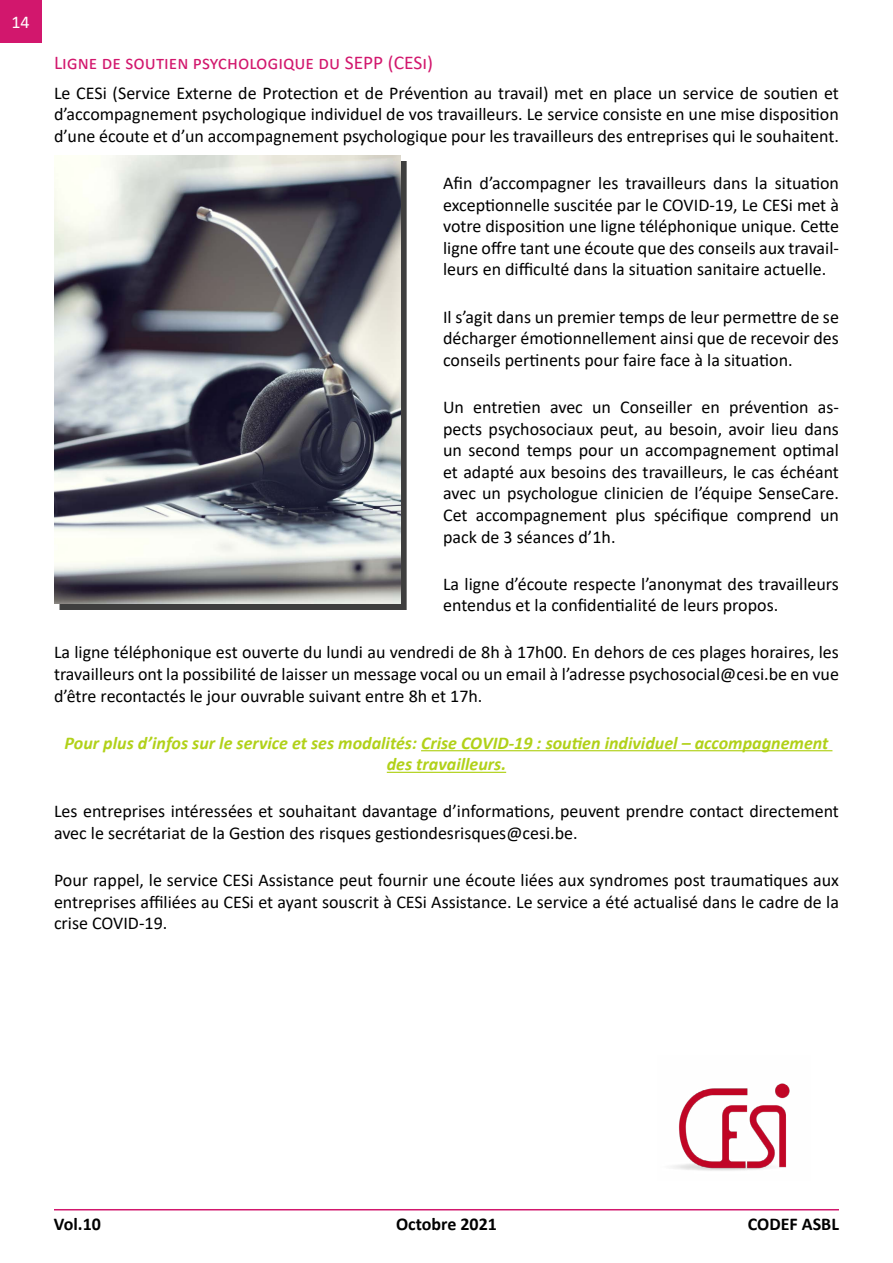
<style>
.page{position:relative;width:893px;height:1263px;background:#fff}
.page>*{position:absolute;margin:0;border:0;box-sizing:border-box;transform-origin:0 0}
.t1{font:19.5px "Calibri";color:#d2176d}
.t2{font:18px/21.6px "Calibri";color:#000;text-align:justify}
.t3{font:italic 700 18px/21.6px "Calibri";color:#b1d119;text-align:center}
.t4{font:700 18px "Calibri";color:#000}
.t5{font:18px "Calibri";color:#fff}
</style>
<div class="page">
<div style="left:0;top:0;width:42px;height:43px;background:#d2176d"></div>
<hr style="left:54px;top:1209px;width:785px;height:1px;background:#d2176d">
<hr style="left:421px;top:750px;width:411px;height:1px;background:#b1d119">
<hr style="left:387px;top:772px;width:119px;height:1px;background:#b1d119">
<div style="left:60px;top:161px;width:347px;height:449px;background:#3e3e3e"></div>
<img style="left:54px;top:155px;width:347px;height:449px">
<img style="left:673px;top:1083px;width:117px;height:88px">
<p class="t5" style="left:11px;top:10px;width:20px">14</p>
<p class="t1" style="left:54px;top:49px;width:380px">Ligne de soutien psychologique du SEPP (CESi)</p>
<p class="t2" style="left:54px;top:82px;width:786px">Le CESi (Service Externe de Protection et de Prévention au travail) met en place un service de soutien et d’accompagnement psychologique individuel de vos travailleurs. Le service consiste en une mise disposition d’une écoute et d’un accompagnement psychologique pour les travailleurs des entreprises qui le souhaitent.</p>
<p class="t2" style="left:443px;top:172px;width:397px">Afin d’accompagner les travailleurs dans la situation exceptionnelle suscitée par le COVID-19, Le CESi met à votre disposition une ligne téléphonique unique. Cette ligne offre tant une écoute que des conseils aux travail&shy;leurs en difficulté dans la situation sanitaire actuelle.</p>
<p class="t2" style="left:443px;top:305px;width:397px">Il s’agit dans un premier temps de leur permettre de se décharger émotionnellement ainsi que de recevoir des conseils pertinents pour faire face à la situation.</p>
<p class="t2" style="left:443px;top:396px;width:397px">Un entretien avec un Conseiller en prévention as&shy;pects psychosociaux peut, au besoin, avoir lieu dans un second temps pour un accompagnement optimal et adapté aux besoins des travailleurs, le cas échéant avec un psychologue clinicien de l’équipe SenseCare.<br>Cet accompagnement plus spécifique comprend un pack de 3 séances d’1h.</p>
<p class="t2" style="left:443px;top:572px;width:397px">La ligne d’écoute respecte l’anonymat des travailleurs entendus et la confidentialité de leurs propos.</p>
<p class="t2" style="left:54px;top:641px;width:786px">La ligne téléphonique est ouverte du lundi au vendredi de 8h à 17h00. En dehors de ces plages horaires, les travailleurs ont la possibilité de laisser un message vocal ou un email à l’adresse psychosocial@cesi.be en vue d’être recontactés le jour ouvrable suivant entre 8h et 17h.</p>
<p class="t3" style="left:65px;top:731px;width:765px">Pour plus d’infos sur le service et ses modalités: Crise COVID-19 : soutien individuel – accompagnement des travailleurs.</p>
<p class="t2" style="left:54px;top:800px;width:786px">Les entreprises intéressées et souhaitant davantage d’informations, peuvent prendre contact directement avec le secrétariat de la Gestion des risques gestiondesrisques@cesi.be.</p>
<p class="t2" style="left:54px;top:869px;width:786px">Pour rappel, le service CESi Assistance peut fournir une écoute liées aux syndromes post traumatiques aux entreprises affiliées au CESi et ayant souscrit à CESi Assistance. Le service a été actualisé dans le cadre de la crise COVID-19.</p>
<p class="t4" style="left:54px;top:1212px;width:48px">Vol.10</p>
<p class="t4" style="left:396px;top:1212px;width:102px">Octobre 2021</p>
<p class="t4" style="left:748px;top:1212px;width:93px">CODEF ASBL</p>
</div>
